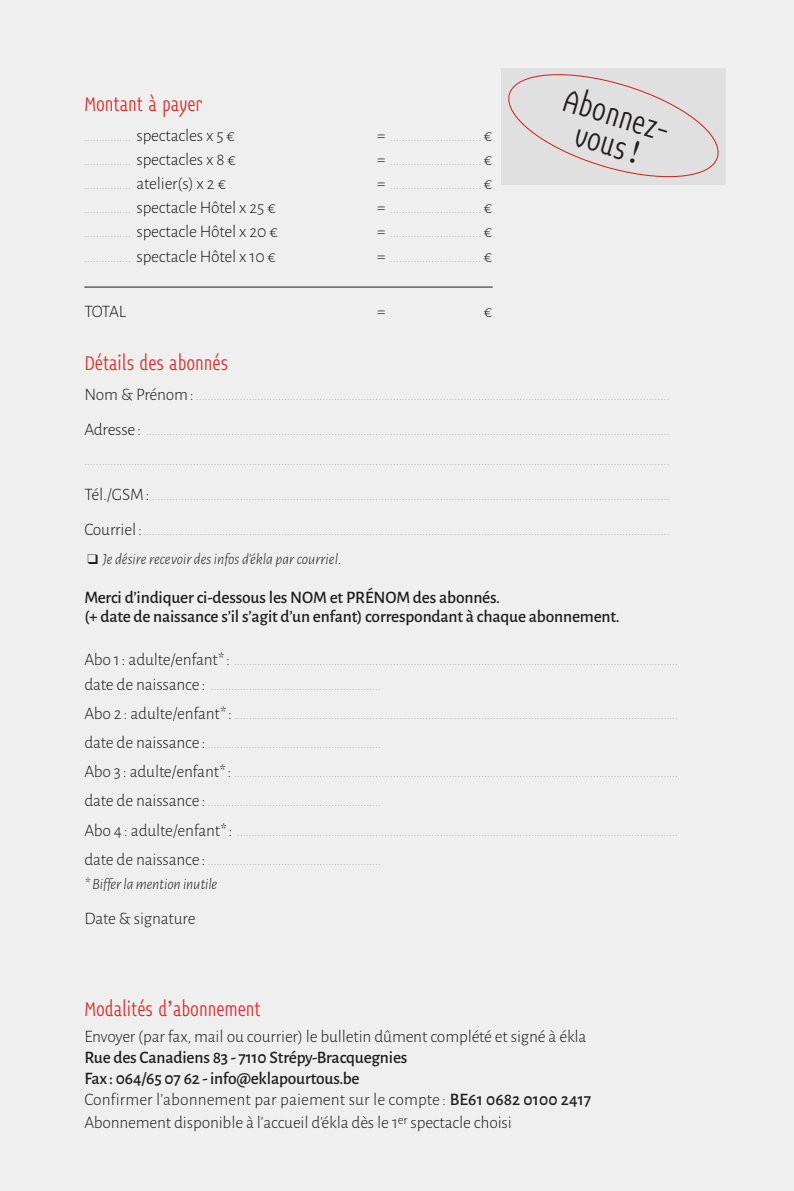
<style>
.page{position:relative;width:794px;height:1191px;background:#efeff0}
.page>*{position:absolute;margin:0;border:0;box-sizing:border-box;transform-origin:0 0}
.t1{font:300 36.4px/30.1px "Opuscula Sans";color:#231f20;text-align:center}
.t2{font:300 22.75px "Opuscula Sans";color:#ee2d28}
.t3{font:500 17.5px/21px "Alegreya Sans";letter-spacing:-.01em;color:#231f20}
.t4{font:300 17.5px "Alegreya Sans";letter-spacing:-.01em;color:#231f20}
.t5{font:italic 300 15.75px "Alegreya Sans";color:#231f20}
.t6{font:300 10.5px "Alegreya Sans";color:#76787b}
.s1{font-size:17.5px;color:#231f20}
.s2{font-size:10.5px;color:#76787b}
.s3{font-weight:300}
</style>
<div class="page">
<hr style="left:84px;top:287px;width:408px;height:1px;background:#231f20">
<div style="left:501px;top:68px;width:224px;height:116px;background:#e0e0e1"></div>
<h2 class="t2" style="left:84px;top:91px;width:120px">Montant à payer</h2>
<p class="t6" style="left:84px;top:131px;width:152px">................ <span class="s1">spectacles x 5 €</span></p>
<p class="t6" style="left:377px;top:131px;width:117px"><span class="s1">=</span> ............................... <span class="s1">€</span></p>
<p class="t6" style="left:84px;top:155px;width:153px">................ <span class="s1">spectacles x 8 €</span></p>
<p class="t6" style="left:377px;top:155px;width:117px"><span class="s1">=</span> ............................... <span class="s1">€</span></p>
<p class="t6" style="left:84px;top:179px;width:143px">................ <span class="s1">atelier(s) x 2 €</span></p>
<p class="t6" style="left:377px;top:179px;width:117px"><span class="s1">=</span> ............................... <span class="s1">€</span></p>
<h3 class="t4" style="left:84px;top:196px;width:193px"><span class="s2">................</span> spectacle Hôtel x 25 €</h3>
<p class="t6" style="left:377px;top:203px;width:117px"><span class="s1">=</span> ............................... <span class="s1">€</span></p>
<h3 class="t4" style="left:84px;top:220px;width:195px"><span class="s2">................</span> spectacle Hôtel x 20 €</h3>
<p class="t6" style="left:377px;top:227px;width:117px"><span class="s1">=</span> ............................... <span class="s1">€</span></p>
<h3 class="t4" style="left:84px;top:245px;width:193px"><span class="s2">................</span> spectacle Hôtel x 10 €</h3>
<p class="t6" style="left:377px;top:252px;width:117px"><span class="s1">=</span> ............................... <span class="s1">€</span></p>
<h1 class="t1" style="left:568px;top:85px;width:117px;rotate:17deg">Abonnez&shy;vous!</h1>
<h3 class="t4" style="left:84px;top:300px;width:43px">TOTAL</h3>
<h3 class="t4" style="left:377px;top:300px;width:10px">=</h3>
<h3 class="t4" style="left:484px;top:300px;width:10px">€</h3>
<h2 class="t2" style="left:84px;top:350px;width:145px">Détails des abonnés</h2>
<p class="t6" style="left:84px;top:389px;width:586px"><span class="s1">Nom &amp; Prénom:</span> .................................................................................................................................................................</p>
<p class="t6" style="left:84px;top:424px;width:586px"><span class="s1">Adresse:</span> ..................................................................................................................................................................................</p>
<p class="t6" style="left:84px;top:454px;width:586px">.......................................................................................................................................................................................................</p>
<p class="t6" style="left:84px;top:489px;width:586px"><span class="s1">Tél./GSM:</span> ................................................................................................................................................................................</p>
<p class="t6" style="left:84px;top:524px;width:586px"><span class="s1">Courriel:</span>...................................................................................................................................................................................</p>
<h3 class="t5" style="left:87px;top:548px;width:256px">❑ Je désire recevoir des infos d’ékla par courriel.</h3>
<h3 class="t3" style="left:84px;top:586px;width:537px;line-height:19.2px">Merci d’indiquer ci-dessous les NOM et PRÉNOM des abonnés.<br>(+ date de naissance s’il s’agit d’un enfant) correspondant à chaque abonnement.</h3>
<p class="t6" style="left:84px;top:655px;width:595px"><span class="s1">Abo 1: adulte/enfant*:</span> .......................................................................................................................................................</p>
<p class="t6" style="left:84px;top:679px;width:298px"><span class="s1">date de naissance:</span> ..........................................................</p>
<p class="t6" style="left:84px;top:708px;width:595px"><span class="s1">Abo 2: adulte/enfant*:</span> .......................................................................................................................................................</p>
<p class="t6" style="left:84px;top:738px;width:298px"><span class="s1">date de naissance:</span> ...........................................................</p>
<p class="t6" style="left:84px;top:767px;width:595px"><span class="s1">Abo 3: adulte/enfant*:</span> .......................................................................................................................................................</p>
<p class="t6" style="left:84px;top:796px;width:298px"><span class="s1">date de naissance:</span> ...........................................................</p>
<p class="t6" style="left:84px;top:825px;width:595px"><span class="s1">Abo 4: adulte/enfant*:</span> ......................................................................................................................................................</p>
<p class="t6" style="left:84px;top:854px;width:298px"><span class="s1">date de naissance:</span> ...........................................................</p>
<h3 class="t5" style="left:84px;top:873px;width:134px">* Biffer la mention inutile</h3>
<h3 class="t4" style="left:84px;top:907px;width:113px">Date &amp; signature</h3>
<h2 class="t2" style="left:84px;top:996px;width:178px">Modalités d’abonnement</h2>
<h3 class="t4" style="left:84px;top:1025px;width:504px">Envoyer (par fax, mail ou courrier) le bulletin dûment complété et signé à ékla</h3>
<h3 class="t3" style="left:84px;top:1046px;width:508px">Rue des Canadiens 83 - 7110 Strépy-Bracquegnies<br>Fax: 064/65 07 62 - info@eklapourtous.be<br><span class="s3">Confirmer l’abonnement par paiement sur le compte :</span> BE61 0682 0100 2417</h3>
<h3 class="t4" style="left:84px;top:1111px;width:429px">Abonnement disponible à l'accueil d'ékla dès le 1<sup>er</sup> spectacle choisi</h3>
</div>
